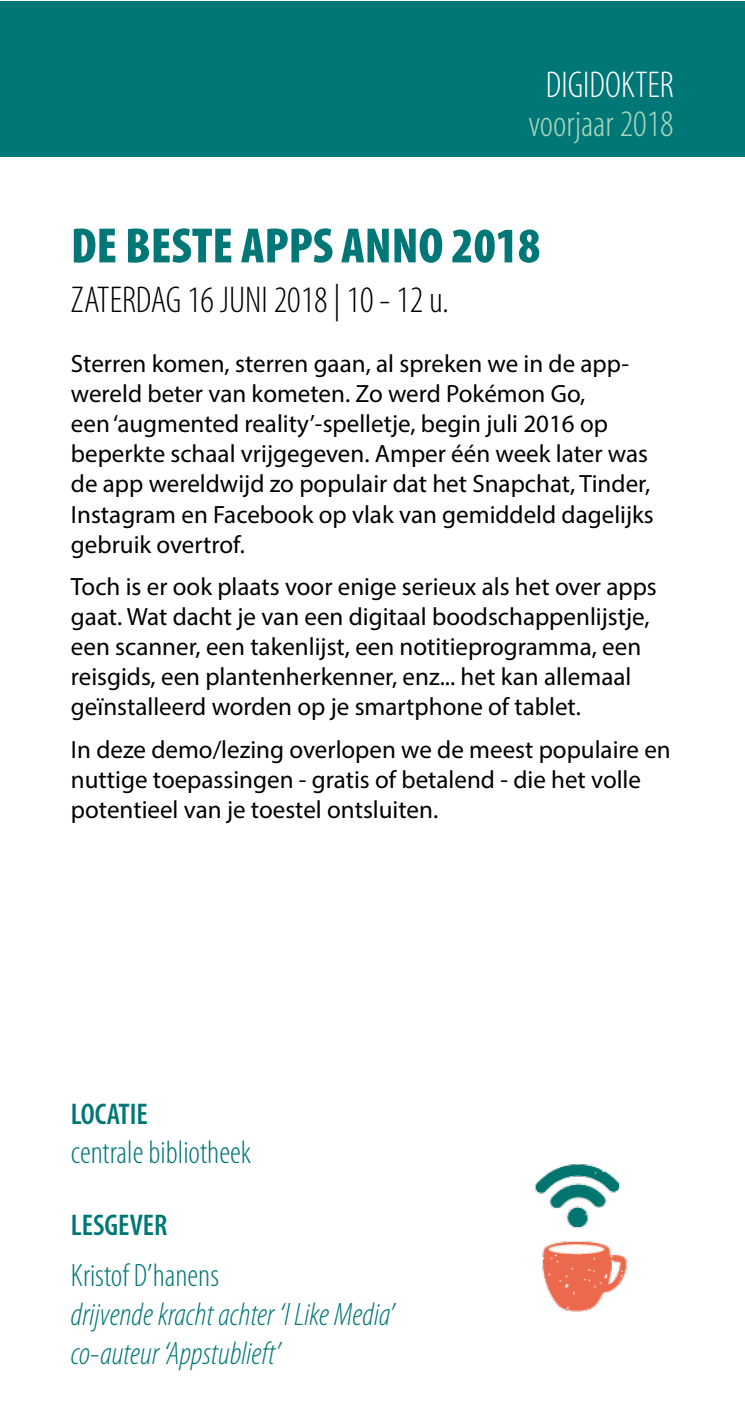
<style>
.page{position:relative;width:745px;height:1418px;background:#fff}
.page>*{position:absolute;margin:0;border:0;box-sizing:border-box;transform-origin:0 0}
.t1{font:900 condensed 50px "Myriad Pro";color:#077}
.t2{font:300 condensed 37.5px "Myriad Pro";color:#000}
.t3{font:300 condensed 37.5px "Myriad Pro";color:#acd7bf}
.t4{font:300 condensed 37.5px "Myriad Pro";color:#fff}
.t5{font:italic 300 condensed 32.5px/39px "Myriad Pro";color:#077}
.t6{font:300 condensed 32.5px "Myriad Pro";color:#077}
.t7{font:600 condensed 30px "Myriad Pro";color:#077}
.t8{font:25px/30px "Myriad Pro";color:#000}
</style>
<div class="page">
<div style="left:0;top:1px;width:744px;height:156px;background:#077"></div>
<img style="left:534px;top:1163px;width:93px;height:149px">
<h2 class="t4" style="left:545px;top:63px;width:129px">DIGIDOKTER</h2>
<h2 class="t3" style="left:528px;top:102px;width:147px">voorjaar 2018</h2>
<h1 class="t1" style="left:71px;top:214px;width:470px">DE BESTE APPS ANNO 2018</h1>
<h2 class="t2" style="left:71px;top:278px;width:379px">ZATERDAG 16 JUNI 2018 | 10 - 12 u.</h2>
<p class="t8" style="left:71px;top:348px;width:584px">Sterren komen, sterren gaan, al spreken we in de app&shy;wereld beter van kometen. Zo werd Pokémon Go,<br>een ‘augmented reality’-spelletje, begin juli 2016 op beperkte schaal vrijgegeven. Amper één week later was de app wereldwijd zo populair dat het Snapchat, Tinder, Instagram en Facebook op vlak van gemiddeld dagelijks gebruik overtrof.</p>
<p class="t8" style="left:71px;top:571px;width:587px">Toch is er ook plaats voor enige serieux als het over apps gaat. Wat dacht je van een digitaal boodschappenlijstje, een scanner, een takenlijst, een notitieprogramma, een reisgids, een plantenherkenner, enz... het kan allemaal geïnstalleerd worden op je smartphone of tablet.</p>
<p class="t8" style="left:71px;top:733px;width:601px">In deze demo/lezing overlopen we de meest populaire en nuttige toepassingen - gratis of betalend - die het volle potentieel van je toestel ontsluiten.</p>
<p class="t7" style="left:71px;top:1095px;width:78px">LOCATIE</p>
<h3 class="t6" style="left:71px;top:1132px;width:181px">centrale bibliotheek</h3>
<p class="t7" style="left:71px;top:1206px;width:98px">LESGEVER</p>
<h3 class="t6" style="left:71px;top:1256px;width:149px">Kristof D’hanens</h3>
<h3 class="t5" style="left:71px;top:1294px;width:325px">drijvende kracht achter ‘I Like Media’ co-auteur ‘Appstublieft’</h3>
</div>
